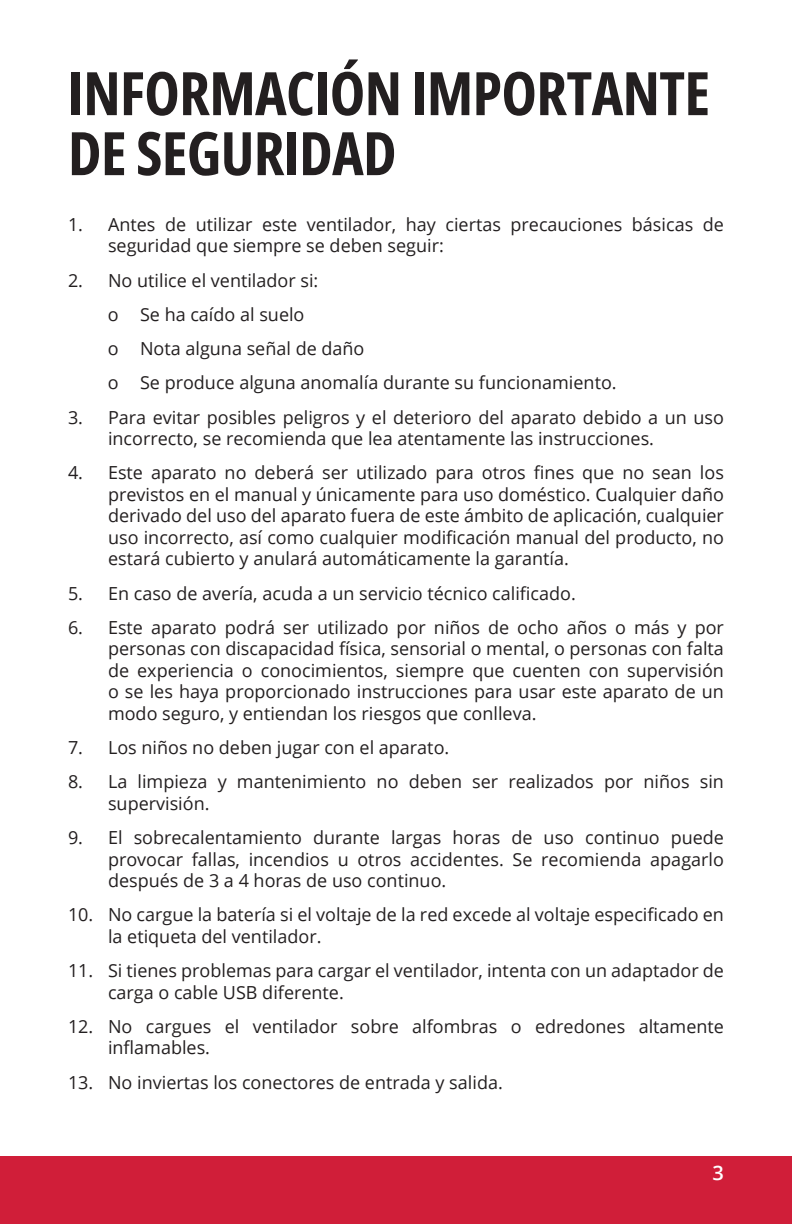
<style>
.page{position:relative;width:792px;height:1224px;background:#fff}
.page>*{position:absolute;margin:0;border:0;box-sizing:border-box;transform-origin:0 0}
.t1{font:700 60px/60px "Open Sans Condensed";letter-spacing:-.01em;color:#231f20}
.t2{font:600 20px "Open Sans";color:#fff}
.t3{font:18px/21.6px "Open Sans";color:#231f20}
</style>
<div class="page">
<div style="left:0;top:1156px;width:792px;height:68px;background:#d01e39"></div>
<p class="t1" style="left:68px;top:62px;width:644px">INFORMACIÓN IMPORTANTE<br>DE SEGURIDAD</p>
<p class="t3" style="left:108px;top:213px;width:617px;text-indent:-40px">1. Antes de utilizar este ventilador, hay ciertas precauciones básicas de seguridad que siempre se deben seguir:</p>
<p class="t3" style="left:68px;top:269px;width:252px">2. No utilice el ventilador si:</p>
<p class="t3" style="left:108px;top:303px;width:198px">o Se ha caído al suelo</p>
<p class="t3" style="left:108px;top:337px;width:258px">o Nota alguna señal de daño</p>
<p class="t3" style="left:108px;top:372px;width:510px">o Se produce alguna anomalía durante su funcionamiento.</p>
<p class="t3" style="left:108px;top:406px;width:617px;text-indent:-40px">3. Para evitar posibles peligros y el deterioro del aparato debido a un uso incorrecto, se recomienda que lea atentamente las instrucciones.</p>
<p class="t3" style="left:108px;top:462px;width:617px;text-align:justify;text-indent:-40px">4. Este aparato no deberá ser utilizado para otros fines que no sean los previstos en el manual y únicamente para uso doméstico. Cualquier daño derivado del uso del aparato fuera de este ámbito de aplicación, cualquier uso incorrecto, así como cualquier modificación manual del producto, no estará cubierto y anulará automáticamente la garantía.</p>
<p class="t3" style="left:68px;top:582px;width:509px">5. En caso de avería, acuda a un servicio técnico calificado.</p>
<p class="t3" style="left:108px;top:616px;width:617px;text-align:justify;text-indent:-40px">6. Este aparato podrá ser utilizado por niños de ocho años o más y por personas con discapacidad física, sensorial o mental, o personas con falta de experiencia o conocimientos, siempre que cuenten con supervisión o se les haya proporcionado instrucciones para usar este aparato de un modo seguro, y entiendan los riesgos que conlleva.</p>
<p class="t3" style="left:68px;top:736px;width:383px">7. Los niños no deben jugar con el aparato.</p>
<p class="t3" style="left:108px;top:771px;width:617px;text-indent:-40px">8. La limpieza y mantenimiento no deben ser realizados por niños sin supervisión.</p>
<p class="t3" style="left:108px;top:826px;width:617px;text-align:justify;text-indent:-40px">9. El sobrecalentamiento durante largas horas de uso continuo puede provocar fallas, incendios u otros accidentes. Se recomienda apagarlo después de 3 a 4 horas de uso continuo.</p>
<p class="t3" style="left:108px;top:904px;width:617px;text-indent:-40px">10. No cargue la batería si el voltaje de la red excede al voltaje especificado en la etiqueta del ventilador.</p>
<p class="t3" style="left:108px;top:959px;width:617px;text-indent:-40px">11. Si tienes problemas para cargar el ventilador, intenta con un adaptador de carga o cable USB diferente.</p>
<p class="t3" style="left:108px;top:1015px;width:617px;text-indent:-40px">12. No cargues el ventilador sobre alfombras o edredones altamente inflamables.</p>
<p class="t3" style="left:68px;top:1071px;width:436px">13. No inviertas los conectores de entrada y salida.</p>
<p class="t2" style="left:713px;top:1160px;width:13px">3</p>
</div>
